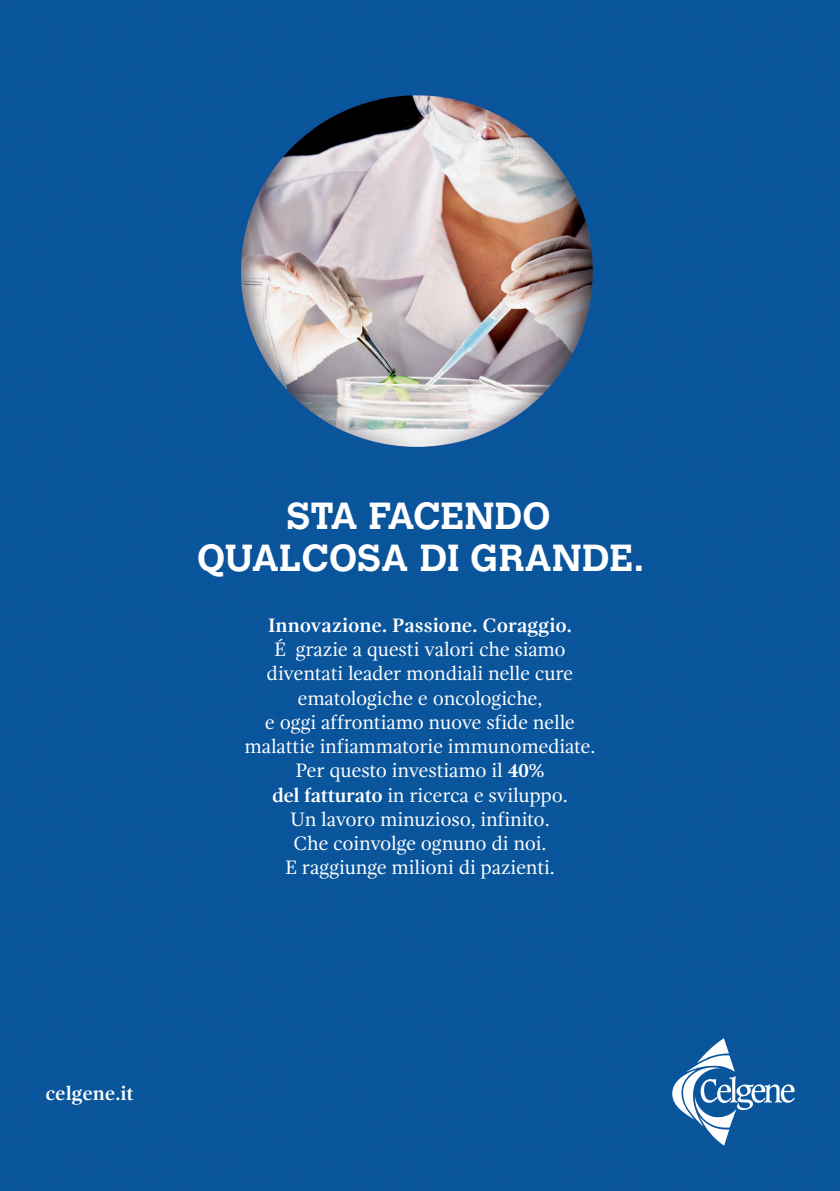
<style>
.page{position:relative;width:840px;height:1191px;background:#fff}
.page>*{position:absolute;margin:0;border:0;box-sizing:border-box;transform-origin:0 0}
.t1{font:700 37.4px/42.2px "Calvert";letter-spacing:.01em;color:#fff;text-align:center}
.t2{font:20px/24.2px "Gandhi Serif";letter-spacing:-.01em;color:#fff;text-align:center}
.t3{font:700 20px "Gandhi Serif";letter-spacing:-.005em;color:#fff}
.s1{font-weight:700}
</style>
<div class="page">
<img style="left:0;top:0;width:839px;height:1191px">
<svg style="left:671px;top:1038px;width:123px;height:107px"></svg>
<p class="t1" style="left:197px;top:494px;width:448px">STA FACENDO<br>QUALCOSA DI GRANDE.</p>
<p class="t2" style="left:244px;top:613px;width:352px"><span class="s1">Innovazione. Passione. Coraggio.<br></span>É grazie a questi valori che siamo diventati leader mondiali nelle cure ematologiche e oncologiche,<br>e oggi affrontiamo nuove sfide nelle malattie infiammatorie immunomediate.<br>Per questo investiamo il <span class="s1">40%<br>del fatturato</span> in ricerca e sviluppo.<br>Un lavoro minuzioso, infinito.<br>Che coinvolge ognuno di noi.<br>E raggiunge milioni di pazienti.</p>
<p class="t3" style="left:45px;top:1081px;width:90px">celgene.it</p>
</div>
